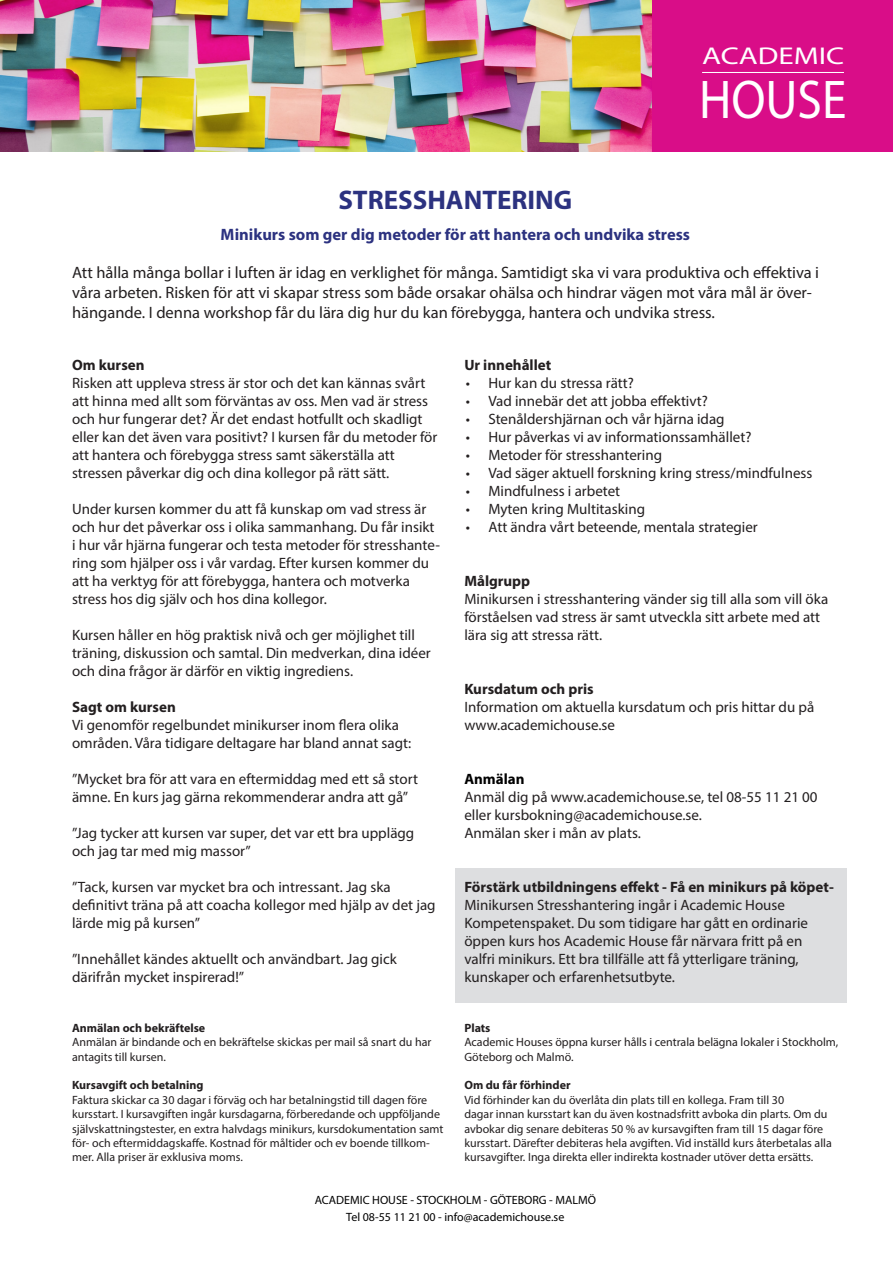
<style>
.page{position:relative;width:893px;height:1263px;background:#fff}
.page>*{position:absolute;margin:0;border:0;box-sizing:border-box;transform-origin:0 0}
.t1{font:54.9px "Myriad Pro";color:#fff;scale:.9 1}
.Kurs_rubrik{font:700 27px "Myriad Pro";color:#2c3280}
.t2{font:24.45px "Myriad Pro";color:#fff;scale:1.27 1}
.Kurs_text{font:16.5px/19.8px "Myriad Pro";color:#231f20}
.Kurs_rubrik-2{font:700 16.5px "Myriad Pro";color:#2c3280}
.Kurs_text-2{font:15px/18px "Myriad Pro";color:#231f20}
.Kurs_text-3{font:700 15px/18px "Myriad Pro";color:#231f20}
.Kurs_innehållsrubrik{font:700 15px "Myriad Pro";color:#231f20}
.Kurs_text-4{font:700 15px "Myriad Pro";color:#000001}
.Sidfot{font:12px/14.4px "Myriad Pro";color:#231f20}
.t3{font:12px "Myriad Pro";color:#000001}
.Sidfot-2{font:700 12px "Myriad Pro";color:#231f20}
.s1{font-weight:400}
</style>
<div class="page">
<div style="left:456px;top:868px;width:391px;height:135px;background:#dddee0"></div>
<img style="left:0;top:0;width:653px;height:152px">
<div style="left:653px;top:0;width:240px;height:152px;background:#d90d88"></div>
<hr style="left:702px;top:72px;width:142px;height:1px;background:#fff">
<p class="t2" style="left:702px;top:41px;width:113px">ACADEMIC</p>
<p class="t1" style="left:699px;top:65px;width:165px">HOUSE</p>
<p class="Kurs_rubrik" style="left:338px;top:182px;width:235px">STRESSHANTERING</p>
<p class="Kurs_rubrik-2" style="left:221px;top:223px;width:471px">Minikurs som ger dig metoder för att hantera och undvika stress</p>
<p class="Kurs_text" style="left:72px;top:263px;width:749px">Att hålla många bollar i luften är idag en verklighet för många. Samtidigt ska vi vara produktiva och effektiva i</p>
<p class="Kurs_text" style="left:72px;top:283px;width:741px">våra arbeten. Risken för att vi skapar stress som både orsakar ohälsa och hindrar vägen mot våra mål är över&shy;hängande. I denna workshop får du lära dig hur du kan förebygga, hantera och undvika stress.</p>
<p class="Kurs_innehållsrubrik" style="left:464px;top:355px;width:88px">Ur innehållet</p>
<p class="Kurs_text-2" style="left:466px;top:374px;width:170px">• Hur kan du stressa rätt?</p>
<p class="Kurs_text-2" style="left:466px;top:392px;width:243px">• Vad innebär det att jobba effektivt?</p>
<p class="Kurs_text-2" style="left:466px;top:410px;width:260px">• Stenåldershjärnan och vår hjärna idag</p>
<p class="Kurs_text-2" style="left:466px;top:428px;width:287px">• Hur påverkas vi av informationssamhället?</p>
<p class="Kurs_text-2" style="left:466px;top:446px;width:198px">• Metoder för stresshantering</p>
<p class="Kurs_text-2" style="left:466px;top:464px;width:348px">• Vad säger aktuell forskning kring stress/mindfulness</p>
<p class="Kurs_text-2" style="left:466px;top:482px;width:156px">• Mindfulness i arbetet</p>
<p class="Kurs_text-2" style="left:466px;top:500px;width:181px">• Myten kring Multitasking</p>
<p class="Kurs_text-2" style="left:466px;top:518px;width:294px">• Att ändra vårt beteende, mentala strategier</p>
<p class="Kurs_text-3" style="left:464px;top:571px;width:67px">Målgrupp</p>
<p class="Kurs_text-2" style="left:464px;top:590px;width:365px">Minikursen i stresshantering vänder sig till alla som vill öka förståelsen vad stress är samt utveckla sitt arbete med att lära sig att stressa rätt.</p>
<p class="Kurs_innehållsrubrik" style="left:72px;top:355px;width:74px">Om kursen</p>
<p class="Kurs_text-2" style="left:72px;top:374px;width:355px">Risken att uppleva stress är stor och det kan kännas svårt</p>
<p class="Kurs_text-2" style="left:72px;top:392px;width:358px">att hinna med allt som förväntas av oss. Men vad är stress</p>
<p class="Kurs_text-2" style="left:72px;top:410px;width:352px">och hur fungerar det? Är det endast hotfullt och skadligt</p>
<p class="Kurs_text-2" style="left:72px;top:428px;width:367px">eller kan det även vara positivt? I kursen får du metoder för</p>
<p class="Kurs_text-2" style="left:72px;top:446px;width:324px">att hantera och förebygga stress samt säkerställa att</p>
<p class="Kurs_text-2" style="left:72px;top:464px;width:319px">stressen påverkar dig och dina kollegor på rätt sätt.</p>
<p class="Kurs_text-2" style="left:72px;top:500px;width:356px">Under kursen kommer du att få kunskap om vad stress är</p>
<p class="Kurs_text-2" style="left:72px;top:518px;width:364px">och hur det påverkar oss i olika sammanhang. Du får insikt</p>
<p class="Kurs_text-2" style="left:72px;top:536px;width:369px">i hur vår hjärna fungerar och testa metoder för stresshante&shy;ring som hjälper oss i vår vardag. Efter kursen kommer du</p>
<p class="Kurs_text-2" style="left:72px;top:572px;width:340px">att ha verktyg för att förebygga, hantera och motverka</p>
<p class="Kurs_text-2" style="left:72px;top:590px;width:256px">stress hos dig själv och hos dina kollegor.</p>
<p class="Kurs_text-2" style="left:72px;top:626px;width:345px">Kursen håller en hög praktisk nivå och ger möjlighet till</p>
<p class="Kurs_text-2" style="left:72px;top:644px;width:360px">träning, diskussion och samtal. Din medverkan, dina idéer</p>
<p class="Kurs_text-2" style="left:72px;top:662px;width:283px">och dina frågor är därför en viktig ingrediens.</p>
<p class="Kurs_text-3" style="left:72px;top:697px;width:105px">Sagt om kursen</p>
<p class="Kurs_text-2" style="left:72px;top:716px;width:329px">Vi genomför regelbundet minikurser inom flera olika</p>
<p class="Kurs_text-2" style="left:72px;top:734px;width:341px">områden. Våra tidigare deltagare har bland annat sagt:</p>
<p class="Kurs_text-2" style="left:72px;top:770px;width:347px">”Mycket bra för att vara en eftermiddag med ett så stort</p>
<p class="Kurs_text-2" style="left:72px;top:788px;width:338px">ämne. En kurs jag gärna rekommenderar andra att gå”</p>
<p class="Kurs_text-2" style="left:72px;top:824px;width:344px">”Jag tycker att kursen var super, det var ett bra upplägg</p>
<p class="Kurs_text-2" style="left:72px;top:842px;width:180px">och jag tar med mig massor”</p>
<p class="Kurs_text-2" style="left:72px;top:878px;width:320px">”Tack, kursen var mycket bra och intressant. Jag ska</p>
<p class="Kurs_text-2" style="left:72px;top:896px;width:365px">definitivt träna på att coacha kollegor med hjälp av det jag</p>
<p class="Kurs_text-2" style="left:72px;top:914px;width:130px">lärde mig på kursen”</p>
<p class="Kurs_text-2" style="left:72px;top:950px;width:326px">”Innehållet kändes aktuellt och användbart. Jag gick</p>
<p class="Kurs_text-2" style="left:72px;top:968px;width:174px">därifrån mycket inspirerad!”</p>
<p class="Kurs_text-3" style="left:464px;top:679px;width:131px">Kursdatum och pris</p>
<p class="Kurs_text-2" style="left:464px;top:698px;width:351px">Information om aktuella kursdatum och pris hittar du på www.academichouse.se</p>
<p class="Kurs_text-4" style="left:464px;top:769px;width:62px">Anmälan</p>
<p class="Kurs_text-2" style="left:464px;top:788px;width:355px">Anmäl dig på www.academichouse.se, tel 08-55 11 21 00</p>
<p class="Kurs_text-2" style="left:464px;top:806px;width:239px">eller kursbokning@academichouse.se.</p>
<p class="Kurs_text-2" style="left:464px;top:824px;width:178px">Anmälan sker i mån av plats.</p>
<p class="Kurs_text-3" style="left:464px;top:877px;width:371px">Förstärk utbildningens effekt - Få en minikurs på köpet-<br><span class="s1">Minikursen Stresshantering ingår i Academic House</span></p>
<p class="Kurs_text-2" style="left:464px;top:914px;width:345px">Kompetenspaket. Du som tidigare har gått en ordinarie</p>
<p class="Kurs_text-2" style="left:464px;top:932px;width:340px">öppen kurs hos Academic House får närvara fritt på en</p>
<p class="Kurs_text-2" style="left:464px;top:950px;width:336px">valfri minikurs. Ett bra tillfälle att få ytterligare träning,</p>
<p class="Kurs_text-2" style="left:464px;top:968px;width:212px">kunskaper och erfarenhetsutbyte.</p>
<p class="Sidfot-2" style="left:72px;top:1020px;width:135px">Anmälan och bekräftelse</p>
<p class="Sidfot" style="left:72px;top:1035px;width:361px">Anmälan är bindande och en bekräftelse skickas per mail så snart du har antagits till kursen.</p>
<p class="Sidfot-2" style="left:72px;top:1077px;width:133px">Kursavgift och betalning</p>
<p class="Sidfot" style="left:72px;top:1092px;width:373px">Faktura skickar ca 30 dagar i förväg och har betalningstid till dagen före kursstart. I kursavgiften ingår kursdagarna, förberedande och uppföljande självskattningstester, en extra halvdags minikurs, kursdokumentation samt för- och eftermiddagskaffe. Kostnad för måltider och ev boende tillkom&shy;mer. Alla priser är exklusiva moms.</p>
<p class="Sidfot-2" style="left:464px;top:1020px;width:28px">Plats</p>
<p class="Sidfot" style="left:464px;top:1035px;width:376px">Academic Houses öppna kurser hålls i centrala belägna lokaler i Stockholm,<br>Göteborg och Malmö.</p>
<p class="Sidfot-2" style="left:464px;top:1077px;width:108px">Om du får förhinder</p>
<p class="Sidfot" style="left:464px;top:1092px;width:369px">Vid förhinder kan du överlåta din plats till en kollega. Fram till 30<br>dagar innan kursstart kan du även kostnadsfritt avboka din plarts. Om du avbokar dig senare debiteras 50 % av kursavgiften fram till 15 dagar före kursstart. Därefter debiteras hela avgiften. Vid inställd kurs återbetalas alla kursavgifter. Inga direkta eller indirekta kostnader utöver detta ersätts.</p>
<p class="t3" style="left:315px;top:1192px;width:283px">ACADEMIC HOUSE - STOCKHOLM - GÖTEBORG - MALMÖ</p>
<p class="t3" style="left:346px;top:1209px;width:220px">Tel 08-55 11 21 00 - info@academichouse.se</p>
</div>
